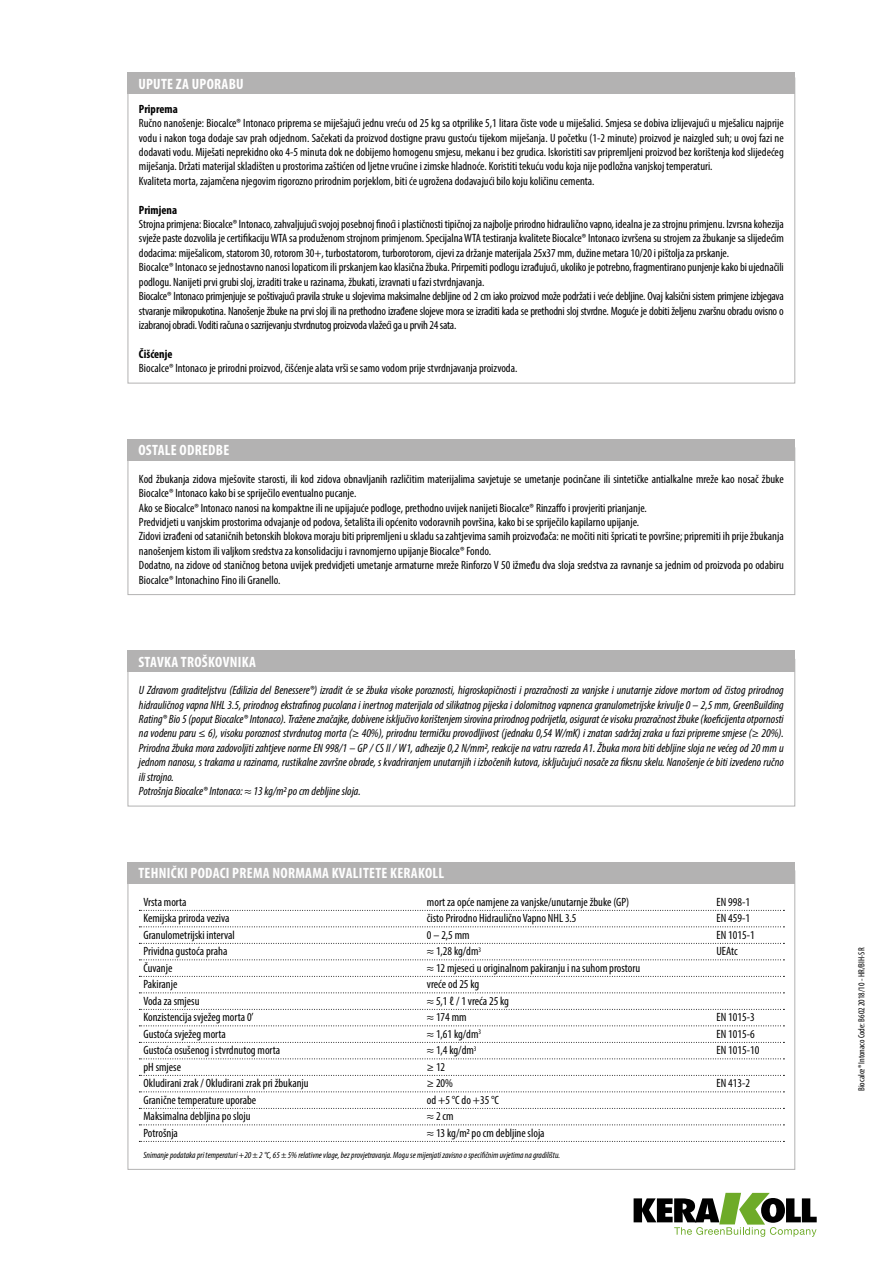
<style>
.page{position:relative;width:893px;height:1263px;background:#fff}
.page>*{position:absolute;margin:0;border:0;box-sizing:border-box;transform-origin:0 0}
.t1{font:700 condensed 15px "Myriad Pro";letter-spacing:.02em;color:#fff}
.t2{font:condensed 12px/14.4px "Myriad Pro";color:#000}
.t3{font:italic condensed 12px/14.4px "Myriad Pro";color:#000}
.t4{font:700 condensed 12px "Myriad Pro";color:#000}
.t5{font:italic condensed 9px "Myriad Pro";color:#000}
.t6{font:condensed 9px "Myriad Pro";color:#000}
</style>
<div class="page">
<svg style="left:634px;top:1193px;width:183px;height:44px"></svg>
<div style="left:128px;top:72px;width:667px;height:22px;background:#b3b2b2"></div>
<div style="left:128px;top:439px;width:667px;height:21px;background:#b3b2b2"></div>
<div style="left:128px;top:650px;width:667px;height:22px;background:#b3b2b2"></div>
<svg style="left:139px;top:910px;width:645px;height:1px"></svg>
<svg style="left:139px;top:926px;width:645px;height:1px"></svg>
<svg style="left:139px;top:943px;width:645px;height:1px"></svg>
<svg style="left:139px;top:959px;width:645px;height:1px"></svg>
<svg style="left:139px;top:976px;width:645px;height:1px"></svg>
<svg style="left:139px;top:992px;width:645px;height:1px"></svg>
<svg style="left:139px;top:1009px;width:645px;height:1px"></svg>
<svg style="left:139px;top:1025px;width:645px;height:1px"></svg>
<svg style="left:139px;top:1042px;width:645px;height:1px"></svg>
<svg style="left:139px;top:1058px;width:645px;height:1px"></svg>
<svg style="left:139px;top:1075px;width:645px;height:1px"></svg>
<svg style="left:139px;top:1091px;width:645px;height:1px"></svg>
<svg style="left:139px;top:1108px;width:645px;height:1px"></svg>
<svg style="left:139px;top:1124px;width:645px;height:1px"></svg>
<svg style="left:139px;top:1141px;width:645px;height:1px"></svg>
<div style="left:128px;top:862px;width:667px;height:21px;background:#b3b2b2"></div>
<p class="t1" style="left:138px;top:74px;width:107px">UPUTE ZA UPORABU</p>
<p class="t4" style="left:139px;top:101px;width:40px">Priprema</p>
<p class="t2" style="left:139px;top:116px;width:646px">Ručno nanošenje: Biocalce® Intonaco priprema se miješajući jednu vreću od 25 kg sa otprilike 5,1 litara čiste vode u miješalici. Smjesa se dobiva izlijevajući u mješalicu najprije vodu i nakon toga dodaje sav prah odjednom. Sačekati da proizvod dostigne pravu gustoću tijekom miješanja. U početku (1-2 minute) proizvod je naizgled suh; u ovoj fazi ne dodavati vodu. Miješati neprekidno oko 4-5 minuta dok ne dobijemo homogenu smjesu, mekanu i bez grudica. Iskoristiti sav pripremljeni proizvod bez korištenja kod slijedećeg miješanja. Držati materijal skladišten u prostorima zaštićen od ljetne vrućine i zimske hladnoće. Koristiti tekuću vodu koja nije podložna vanjskoj temperaturi.<br>Kvaliteta morta, zajamčena njegovim rigorozno prirodnim porjeklom, biti će ugrožena dodavajući bilo koju količinu cementa.</p>
<p class="t4" style="left:139px;top:202px;width:40px">Primjena</p>
<p class="t2" style="left:139px;top:217px;width:646px">Strojna primjena: Biocalce® Intonaco, zahvaljujući svojoj posebnoj finoći i plastičnosti tipičnoj za najbolje prirodno hidraulično vapno, idealna je za strojnu primjenu. Izvrsna kohezija svježe paste dozvolila je certifikaciju WTA sa produženom strojnom primjenom. Specijalna WTA testiranja kvalitete Biocalce® Intonaco izvršena su strojem za žbukanje sa slijedećim dodacima: miješalicom, statorom 30, rotorom 30+, turbostatorom, turborotorom, cijevi za držanje materijala 25x37 mm, dužine metara 10/20 i pištolja za prskanje.<br>Biocalce® Intonaco se jednostavno nanosi lopaticom ili prskanjem kao klasična žbuka. Prirpemiti podlogu izrađujući, ukoliko je potrebno, fragmentirano punjenje kako bi ujednačili podlogu. Nanijeti prvi grubi sloj, izraditi trake u razinama, žbukati, izravnati u fazi stvrdnjavanja.<br>Biocalce® Intonaco primjenjuje se poštivajući pravila struke u slojevima maksimalne debljine od 2 cm iako proizvod može podržati i veće debljine. Ovaj kalsični sistem primjene izbjegava stvaranje mikropukotina. Nanošenje žbuke na prvi sloj ili na prethodno izrađene slojeve mora se izraditi kada se prethodni sloj stvrdne. Moguće je dobiti željenu zvaršnu obradu ovisno o izabranoj obradi. Voditi računa o sazrijevanju stvrdnutog proizvoda vlažeći ga u prvih 24 sata.</p>
<p class="t4" style="left:139px;top:346px;width:35px">Čišćenje</p>
<p class="t2" style="left:139px;top:361px;width:380px">Biocalce® Intonaco je prirodni proizvod, čišćenje alata vrši se samo vodom prije stvrdnjavanja proizvoda.</p>
<p class="t1" style="left:138px;top:441px;width:93px">OSTALE ODREDBE</p>
<p class="t2" style="left:139px;top:471px;width:646px">Kod žbukanja zidova mješovite starosti, ili kod zidova obnavljanih različitim materijalima savjetuje se umetanje pocinčane ili sintetičke antialkalne mreže kao nosač žbuke Biocalce® Intonaco kako bi se spriječilo eventualno pucanje.<br>Ako se Biocalce® Intonaco nanosi na kompaktne ili ne upijajuće podloge, prethodno uvijek nanijeti Biocalce® Rinzaffo i provjeriti prianjanje.<br>Predvidjeti u vanjskim prostorima odvajanje od podova, šetališta ili općenito vodoravnih površina, kako bi se spriječilo kapilarno upijanje.<br>Zidovi izrađeni od sataničnih betonskih blokova moraju biti pripremljeni u skladu sa zahtjevima samih proizvođača: ne močiti niti špricati te površine; pripremiti ih prije žbukanja nanošenjem kistom ili valjkom sredstva za konsolidaciju i ravnomjerno upijanje Biocalce® Fondo.<br>Dodatno, na zidove od staničnog betona uvijek predvidjeti umetanje armaturne mreže Rinforzo V 50 ižmeđu dva sloja sredstva za ravnanje sa jednim od proizvoda po odabiru Biocalce® Intonachino Fino ili Granello.</p>
<p class="t1" style="left:138px;top:652px;width:119px">STAVKA TROŠKOVNIKA</p>
<p class="t3" style="left:139px;top:683px;width:646px">U Zdravom graditeljstvu (Edilizia del Benessere®) izradit će se žbuka visoke poroznosti, higroskopičnosti i prozračnosti za vanjske i unutarnje zidove mortom od čistog prirodnog hidrauličnog vapna NHL 3.5, prirodnog ekstrafinog pucolana i inertnog materijala od silikatnog pijeska i dolomitnog vapnenca granulometrijske krivulje 0 – 2,5 mm, GreenBuilding Rating® Bio 5(poput Biocalce® Intonaco). Tražene značajke, dobivene isključivo korištenjem sirovina prirodnog podrijetla, osigurat će visoku prozračnost žbuke (koeficijenta otpornosti na vodenu paru ≤ 6), visoku poroznost stvrdnutog morta (≥ 40%), prirodnu termičku provodljivost (jednaku 0,54 W/mK) i znatan sadržaj zraka u fazi pripreme smjese (≥ 20%).<br>Prirodna žbuka mora zadovoljiti zahtjeve norme EN 998/1 – GP / CS II / W1, adhezije 0,2 N/mm2, reakcije na vatru razreda A1. Žbuka mora biti debljine sloja ne većeg od 20 mm u jednom nanosu, s trakama u razinama, rustikalne završne obrade, s kvadriranjem unutarnjih i izbočenih kutova, isključujući nosače za fiksnu skelu. Nanošenje će biti izvedeno ručno ili strojno.<br>Potrošnja Biocalce® Intonaco: ≈ 13 kg/m2 po cm debljine sloja.</p>
<p class="t1" style="left:138px;top:864px;width:307px">TEHNIČKI PODACI PREMA NORMAMA KVALITETE KERAKOLL</p>
<p class="t2" style="left:143px;top:894px;width:45px">Vrsta morta</p>
<p class="t2" style="left:427px;top:894px;width:204px">mort za opće namjene za vanjske/unutarnje žbuke (GP)</p>
<p class="t2" style="left:716px;top:894px;width:35px">EN 998-1</p>
<p class="t2" style="left:143px;top:911px;width:88px">Kemijska priroda veziva</p>
<p class="t2" style="left:427px;top:911px;width:151px">čisto Prirodno Hidraulično Vapno NHL 3.5</p>
<p class="t2" style="left:716px;top:911px;width:35px">EN 459-1</p>
<p class="t2" style="left:143px;top:927px;width:93px">Granulometrijski interval</p>
<p class="t2" style="left:427px;top:927px;width:44px">0 – 2,5 mm</p>
<p class="t2" style="left:716px;top:927px;width:40px">EN 1015-1</p>
<p class="t2" style="left:143px;top:944px;width:85px">Prividna gustoća praha</p>
<p class="t2" style="left:427px;top:944px;width:56px">≈ 1,28 kg/dm<sup>3</sup></p>
<p class="t2" style="left:716px;top:944px;width:23px">UEAtc</p>
<p class="t2" style="left:143px;top:960px;width:30px">Čuvanje</p>
<p class="t2" style="left:427px;top:960px;width:215px">≈ 12 mjeseci u originalnom pakiranju i na suhom prostoru</p>
<p class="t2" style="left:143px;top:977px;width:36px">Pakiranje</p>
<p class="t2" style="left:427px;top:977px;width:54px">vreće od 25 kg</p>
<p class="t2" style="left:143px;top:993px;width:58px">Voda za smjesu</p>
<p class="t2" style="left:427px;top:993px;width:84px">≈ 5,1 ℓ / 1 vreća 25 kg</p>
<p class="t2" style="left:143px;top:1010px;width:112px">Konzistencija svježeg morta 0’</p>
<p class="t2" style="left:427px;top:1010px;width:41px">≈ 174 mm</p>
<p class="t2" style="left:716px;top:1010px;width:40px">EN 1015-3</p>
<p class="t2" style="left:143px;top:1026px;width:84px">Gustoća svježeg morta</p>
<p class="t2" style="left:427px;top:1026px;width:56px">≈ 1,61 kg/dm<sup>3</sup></p>
<p class="t2" style="left:716px;top:1026px;width:40px">EN 1015-6</p>
<p class="t2" style="left:143px;top:1043px;width:138px">Gustoća osušenog i stvrdnutog morta</p>
<p class="t2" style="left:427px;top:1043px;width:51px">≈ 1,4 kg/dm<sup>3</sup></p>
<p class="t2" style="left:716px;top:1043px;width:44px">EN 1015-10</p>
<p class="t2" style="left:143px;top:1059px;width:39px">pH smjese</p>
<p class="t2" style="left:427px;top:1059px;width:20px">≥ 12</p>
<p class="t2" style="left:143px;top:1076px;width:167px">Okludirani zrak / Okludirani zrak pri žbukanju</p>
<p class="t2" style="left:427px;top:1076px;width:28px">≥ 20%</p>
<p class="t2" style="left:716px;top:1076px;width:35px">EN 413-2</p>
<p class="t2" style="left:143px;top:1092px;width:114px">Granične temperature uporabe</p>
<p class="t2" style="left:427px;top:1092px;width:74px">od +5 °C do +35 °C</p>
<p class="t2" style="left:143px;top:1109px;width:109px">Maksimalna debljina po sloju</p>
<p class="t2" style="left:427px;top:1109px;width:28px">≈ 2 cm</p>
<p class="t2" style="left:143px;top:1125px;width:36px">Potrošnja</p>
<p class="t2" style="left:427px;top:1125px;width:119px">≈ 13 kg/m2 po cm debljine sloja</p>
<p class="t5" style="left:143px;top:1150px;width:418px">Snimanje podataka pri temperaturi +20 ± 2 °C, 65 ± 5% relativne vlage, bez provjetravanja. Mogu se mijenjati zavisno o specifičnim uvjetima na gradilištu.</p>
<p class="t6" style="left:856px;top:1091px;width:145px;rotate:-90deg">Biocalce® Intonaco Code: B602 2018/10 - HR/BIH-SR</p>
</div>
